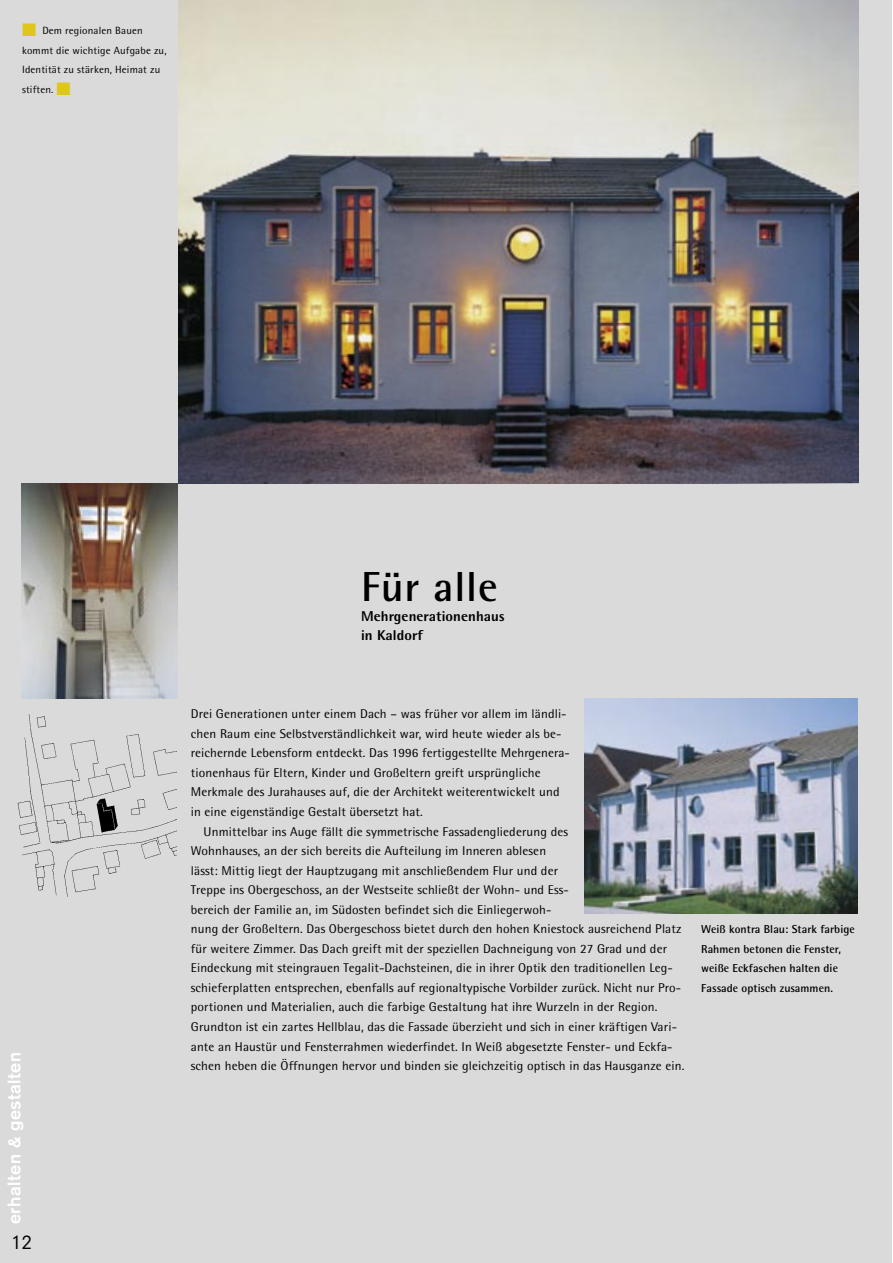
<style>
.page{position:relative;width:893px;height:1263px;background:#fff}
.page>*{position:absolute;margin:0;border:0;box-sizing:border-box;transform-origin:0 0}
.t1{font:700 42px "Rotis Semi Sans";letter-spacing:.02em;color:#000}
.t2{font:700 18px "Akzidenz Grotesk";letter-spacing:.025em;color:#fff}
.t3{font:18px "Neuzeit S";color:#000}
.t4{font:800 14.25px/19.5px "Rotis Semi Sans";letter-spacing:.005em;color:#000}
.t5{font:12.75px "Rotis Semi Sans";letter-spacing:.01em;color:#000}
.t6{font:700 11.55px/19.5px "Rotis Semi Sans";letter-spacing:.005em;color:#000}
.t7{font:10.5px/19.5px "Rotis Semi Sans";letter-spacing:.015em;color:#000}
</style>
<div class="page">
<div style="left:0;top:0;width:892px;height:1263px;background:#dadada"></div>
<img style="left:17px;top:714px;width:159px;height:183px">
<img style="left:21px;top:484px;width:157px;height:215px">
<img style="left:178px;top:0;width:680px;height:483px">
<img style="left:585px;top:699px;width:273px;height:215px">
<p class="t7" style="left:22px;top:21px;width:146px;text-indent:20px">Dem regionalen Bauen kommt die wichtige Aufgabe zu,<br>Identität zu stärken, Heimat zu stiften.</p>
<p class="t2" style="left:3px;top:1224px;width:173px;rotate:-90deg">erhalten &amp; gestalten</p>
<p class="t3" style="left:11px;top:1231px;width:22px">12</p>
<p class="t1" style="left:361px;top:561px;width:138px">Für alle</p>
<p class="t4" style="left:361px;top:606px;width:145px">Mehrgenerationenhaus in Kaldorf</p>
<p class="t5" style="left:191px;top:706px;width:377px">Drei Generationen unter einem Dach – was früher vor allem im ländli-</p>
<p class="t5" style="left:191px;top:726px;width:372px">chen Raum eine Selbstverständlichkeit war, wird heute wieder als be-</p>
<p class="t5" style="left:191px;top:745px;width:381px">reichernde Lebensform entdeckt. Das 1996 fertiggestellte Mehrgenera-</p>
<p class="t5" style="left:191px;top:765px;width:351px">tionenhaus für Eltern, Kinder und Großeltern greift ursprüngliche</p>
<p class="t5" style="left:191px;top:785px;width:370px">Merkmale des Jurahauses auf, die der Architekt weiterentwickelt und</p>
<p class="t5" style="left:191px;top:804px;width:234px">in eine eigenständige Gestalt übersetzt hat.</p>
<p class="t5" style="left:204px;top:824px;width:366px">Unmittelbar ins Auge fällt die symmetrische Fassadengliederung des</p>
<p class="t5" style="left:191px;top:843px;width:357px">Wohnhauses, an der sich bereits die Aufteilung im Inneren ablesen</p>
<p class="t5" style="left:191px;top:863px;width:369px">lässt: Mittig liegt der Hauptzugang mit anschließendem Flur und der</p>
<p class="t5" style="left:191px;top:882px;width:380px">Treppe ins Obergeschoss, an der Westseite schließt der Wohn- und Ess-</p>
<p class="t5" style="left:191px;top:902px;width:362px">bereich der Familie an, im Südosten befindet sich die Einliegerwoh-</p>
<p class="t5" style="left:191px;top:921px;width:492px">nung der Großeltern. Das Obergeschoss bietet durch den hohen Kniestock ausreichend Platz</p>
<p class="t5" style="left:191px;top:941px;width:478px">für weitere Zimmer. Das Dach greift mit der speziellen Dachneigung von 27 Grad und der</p>
<p class="t5" style="left:191px;top:960px;width:484px">Eindeckung mit steingrauen Tegalit-Dachsteinen, die in ihrer Optik den traditionellen Leg-</p>
<p class="t5" style="left:191px;top:980px;width:492px">schieferplatten entsprechen, ebenfalls auf regionaltypische Vorbilder zurück. Nicht nur Pro-</p>
<p class="t5" style="left:191px;top:999px;width:468px">portionen und Materialien, auch die farbige Gestaltung hat ihre Wurzeln in der Region.</p>
<p class="t5" style="left:191px;top:1019px;width:488px">Grundton ist ein zartes Hellblau, das die Fassade überzieht und sich in einer kräftigen Vari-</p>
<p class="t5" style="left:191px;top:1039px;width:483px">ante an Haustür und Fensterrahmen wiederfindet. In Weiß abgesetzte Fenster- und Eckfa-</p>
<p class="t5" style="left:191px;top:1058px;width:495px">schen heben die Öffnungen hervor und binden sie gleichzeitig optisch in das Hausganze ein.</p>
<p class="t6" style="left:701px;top:919px;width:155px">Weiß kontra Blau: Stark farbige<br>Rahmen betonen die Fenster, weiße Eckfaschen halten die<br>Fassade optisch zusammen.</p>
</div>
